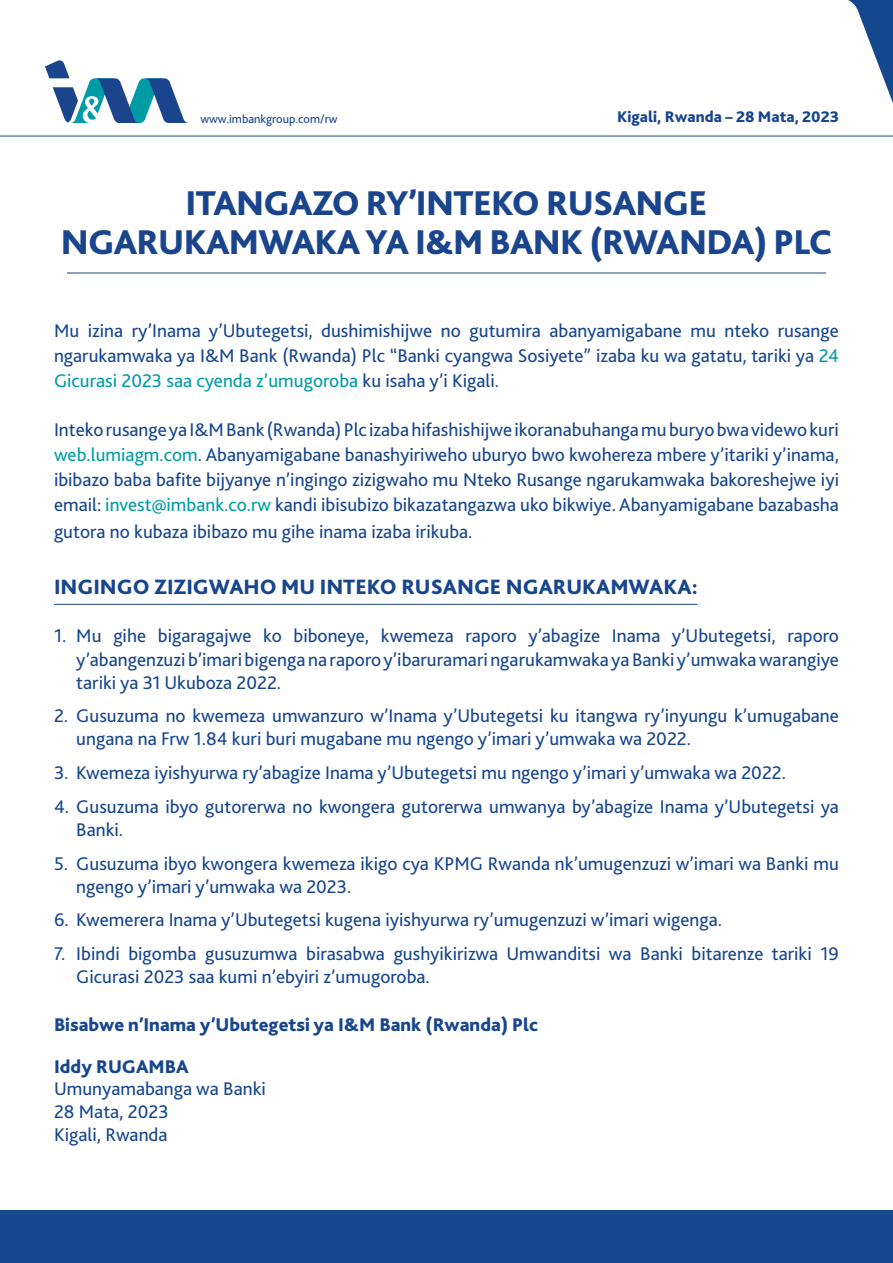
<style>
.page{position:relative;width:893px;height:1263px;background:#fff}
.page>*{position:absolute;margin:0;border:0;box-sizing:border-box;transform-origin:0 0}
.t1{font:800 36px "Bliss 2";letter-spacing:-.02em;color:#1a458c}
.t2{font:800 21.75px "Bliss 2";color:#17468d}
.t3{font:19.2px/23.1px "Bliss 2";color:#17468d}
.t4{font:800 19.2px "Bliss 2";color:#17468d}
.t5{font:800 16.05px "Bliss 2";color:#17468d}
.t6{font:12.45px "Bliss 2";color:#17468d}
.s1{color:#009ca6}
</style>
<div class="page">
<svg style="left:839px;top:0;width:54px;height:136px"></svg>
<svg style="left:45px;top:60px;width:143px;height:63px"></svg>
<div style="left:0;top:1210px;width:893px;height:53px;background:#17468d"></div>
<hr style="left:67px;top:273px;width:759px;height:1px;background:#1a458c">
<hr style="left:54px;top:604px;width:643px;height:1px;background:#1a458c">
<hr style="left:0;top:136px;width:893px;height:1px;background:#1a458c">
<p class="t6" style="left:200px;top:111px;width:139px">www.imbankgroup.com/rw</p>
<p class="t5" style="left:617px;top:106px;width:223px">Kigali, Rwanda – 28 Mata, 2023</p>
<p class="t1" style="left:186px;top:180px;width:523px">ITANGAZO RY’INTEKO RUSANGE</p>
<p class="t1" style="left:61px;top:220px;width:773px">NGARUKAMWAKA YA I&amp;M BANK (RWANDA) PLC</p>
<p class="t3" style="left:54px;top:318px;width:786px;line-height:24.8px;text-align:justify">Mu izina ry’Inama y’Ubutegetsi, dushimishijwe no gutumira abanyamigabane mu nteko rusange ngarukamwaka ya I&amp;M Bank (Rwanda) Plc “Banki cyangwa Sosiyete” izaba ku wa gatatu, tariki ya <span class="s1">24<br>Gicurasi 2023 saa cyenda z’umugoroba</span> ku isaha y’i Kigali.</p>
<p class="t3" style="left:54px;top:417px;width:787px;line-height:24.8px;text-align:justify">Inteko rusange ya I&amp;M Bank (Rwanda) Plc izaba hifashishijwe ikoranabuhanga mu buryo bwa videwo kuri <span class="s1">web.lumiagm.com</span>. Abanyamigabane banashyiriweho uburyo bwo kwohereza mbere y’itariki y’inama, ibibazo baba bafite bijyanye n’ingingo zizigwaho mu Nteko Rusange ngarukamwaka bakoreshejwe iyi email: <span class="s1">invest@imbank.co.rw</span> kandi ibisubizo bikazatangazwa uko bikwiye. Abanyamigabane bazabasha</p>
<p class="t3" style="left:54px;top:520px;width:420px">gutora no kubaza ibibazo mu gihe inama izaba irikuba.</p>
<p class="t2" style="left:54px;top:573px;width:645px">INGINGO ZIZIGWAHO MU INTEKO RUSANGE NGARUKAMWAKA:</p>
<p class="t3" style="left:76px;top:624px;width:764px;text-align:justify;text-indent:-22px">1. Mu gihe bigaragajwe ko biboneye, kwemeza raporo y’abagize Inama y’Ubutegetsi, raporo y’abangenzuzi b’imari bigenga na raporo y’ibaruramari ngarukamwaka ya Banki y’umwaka warangiye tariki ya 31 Ukuboza 2022.</p>
<p class="t3" style="left:76px;top:704px;width:764px;text-indent:-22px">2. Gusuzuma no kwemeza umwanzuro w’Inama y’Ubutegetsi ku itangwa ry’inyungu k’umugabane ungana na Frw 1.84 kuri buri mugabane mu ngengo y’imari y’umwaka wa 2022.</p>
<p class="t3" style="left:54px;top:761px;width:734px">3. Kwemeza iyishyurwa ry’abagize Inama y’Ubutegetsi mu ngengo y’imari y’umwaka wa 2022.</p>
<p class="t3" style="left:76px;top:794px;width:764px;text-indent:-22px">4. Gusuzuma ibyo gutorerwa no kwongera gutorerwa umwanya by’abagize Inama y’Ubutegetsi ya<br>Banki.</p>
<p class="t3" style="left:76px;top:851px;width:764px;text-indent:-22px">5. Gusuzuma ibyo kwongera kwemeza ikigo cya KPMG Rwanda nk’umugenzuzi w’imari wa Banki mu ngengo y’imari y’umwaka wa 2023.</p>
<p class="t3" style="left:54px;top:908px;width:670px">6. Kwemerera Inama y’Ubutegetsi kugena iyishyurwa ry’umugenzuzi w’imari wigenga.</p>
<p class="t3" style="left:76px;top:942px;width:764px;text-indent:-22px">7. Ibindi bigomba gusuzumwa birasabwa gushyikirizwa Umwanditsi wa Banki bitarenze tariki 19<br>Gicurasi 2023 saa kumi n’ebyiri z’umugoroba.</p>
<p class="t4" style="left:54px;top:1013px;width:486px">Bisabwe n’Inama y’Ubutegetsi ya I&amp;M Bank (Rwanda) Plc</p>
<p class="t4" style="left:54px;top:1054px;width:136px">Iddy RUGAMBA</p>
<p class="t3" style="left:54px;top:1077px;width:213px">Umunyamabanga wa Banki</p>
<p class="t3" style="left:54px;top:1100px;width:116px">28 Mata, 2023</p>
<p class="t3" style="left:54px;top:1123px;width:115px">Kigali, Rwanda</p>
</div>
